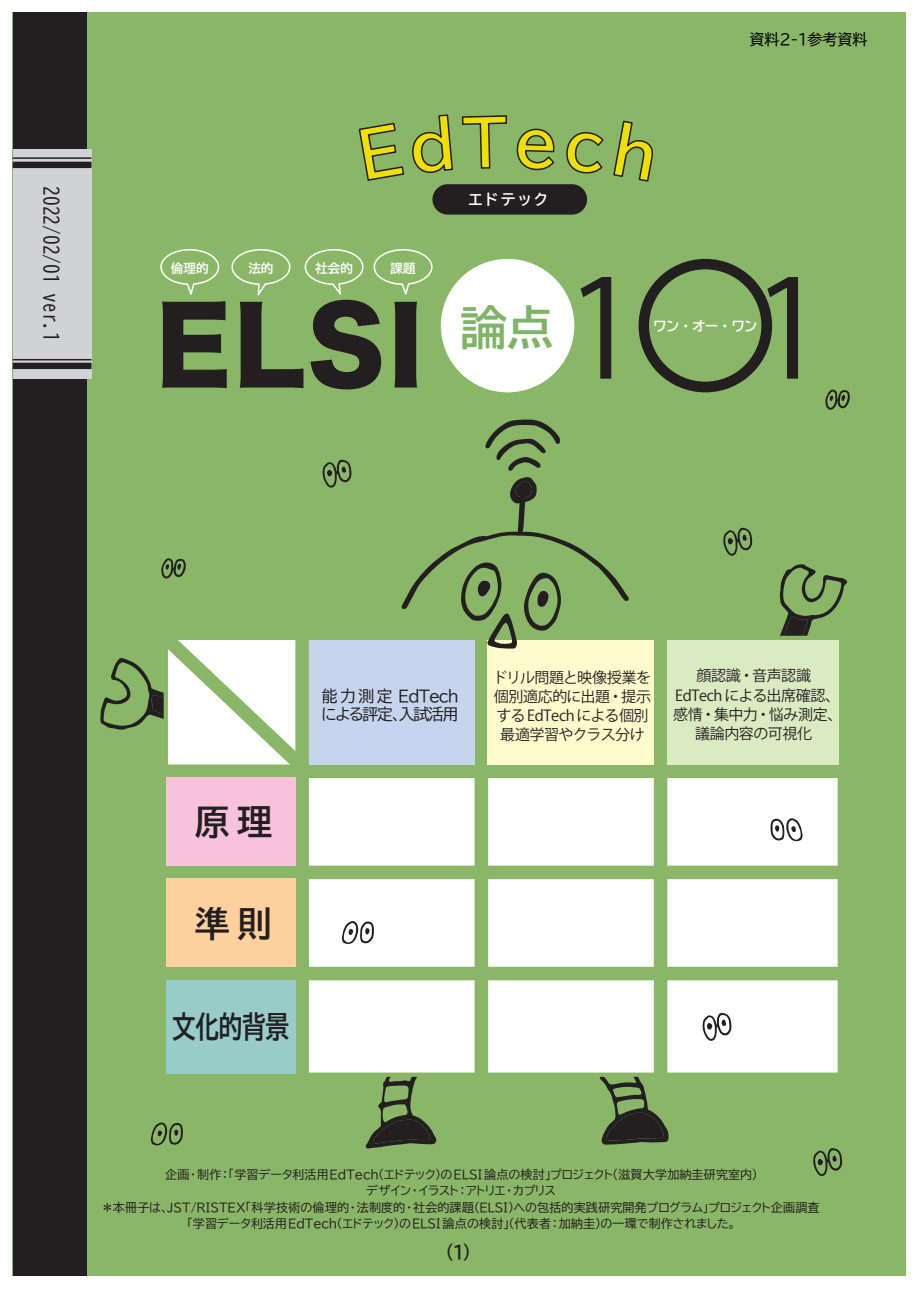
<style>
.page{position:relative;width:919px;height:1289px;background:#fff}
.page>*{position:absolute;margin:0;border:0;box-sizing:border-box;transform-origin:0 0}
.t1{font:102.9px "Hira Kaku Std N W8";color:#231f20}
.t2{font:46.35px "BIZ UDP Gothic Bold";color:#7eb468}
.t3{font:35.1px "BIZ UD Gothic Bold";color:#231f20}
.t4{font:30px "BIZ UD Gothic Bold";letter-spacing:-.01em;color:#231f20;scale:.79 1}
.t5{font:19.5px "BIZ UD Gothic";color:#231f20}
.t6{font:18px "BIZ UDP Gothic Bold";color:#231f20;scale:.92 1}
.t7{font:15.75px/18px "BIZ UDP Gothic";letter-spacing:-.065em;color:#231f20}
.t8{font:15px/19.2px "Koz Go Pr 6 N";letter-spacing:-.03em;color:#231f20;text-align:center}
.t9{font:15px "BIZ UDP Gothic";color:#000}
.t10{font:15px "BIZ UDP Gothic Bold";letter-spacing:.2em;color:#fff}
.t11{font:13.5px "BIZ UDP Gothic Bold";color:#fff}
.t12{font:12.6px "BIZ UDP Gothic Bold";color:#fff}
.t13{font:12px/16.5px "BIZ UDP Gothic";letter-spacing:.005em;color:#231f20;text-align:center}
.s1{font-family:"TBUDR Go Std Regular 83 pv RKSJ H";font-size:135.6px}
</style>
<div class="page">
<div style="left:13px;top:13px;width:893px;height:1263px;background:#8ab767"></div>
<div style="left:13px;top:13px;width:74px;height:1263px;background:#231f20"></div>
<div style="left:13px;top:149px;width:78px;height:229px;background:#d1d2d4"></div>
<hr style="left:13px;top:157px;width:78px;height:2px;background:#231f20">
<hr style="left:13px;top:359px;width:78px;height:1px;background:#231f20">
<div style="left:13px;top:162px;width:78px;height:6px;background:#231f20"></div>
<div style="left:13px;top:363px;width:78px;height:6px;background:#231f20"></div>
<svg style="left:599px;top:1076px;width:69px;height:68px"></svg>
<svg style="left:365px;top:1076px;width:72px;height:72px"></svg>
<svg style="left:150px;top:1122px;width:33px;height:23px"></svg>
<svg style="left:322px;top:459px;width:29px;height:29px"></svg>
<svg style="left:723px;top:527px;width:29px;height:29px"></svg>
<svg style="left:813px;top:1148px;width:29px;height:28px"></svg>
<svg style="left:825px;top:389px;width:25px;height:21px"></svg>
<svg style="left:161px;top:558px;width:25px;height:20px"></svg>
<svg style="left:160px;top:249px;width:60px;height:46px"></svg>
<svg style="left:231px;top:249px;width:60px;height:47px"></svg>
<svg style="left:304px;top:249px;width:60px;height:46px"></svg>
<svg style="left:373px;top:249px;width:60px;height:46px"></svg>
<div style="left:432px;top:184px;width:155px;height:31px;background:#231f20;border-radius:15px"></div>
<div style="left:441px;top:259px;width:133px;height:133px;background:#fff;border-radius:50%"></div>
<div style="left:638px;top:259px;width:134px;height:133px;background:#231f20;border-radius:50%"></div>
<div style="left:649px;top:269px;width:112px;height:112px;background:#8ab767;border-radius:50%"></div>
<svg style="left:779px;top:564px;width:68px;height:71px"></svg>
<div style="left:166px;top:638px;width:673px;height:436px;background:#fff"></div>
<div style="left:295px;top:638px;width:14px;height:436px;background:#8ab767"></div>
<div style="left:474px;top:638px;width:14px;height:436px;background:#8ab767"></div>
<div style="left:653px;top:638px;width:14px;height:436px;background:#8ab767"></div>
<div style="left:166px;top:764px;width:673px;height:14px;background:#8ab767"></div>
<div style="left:166px;top:865px;width:673px;height:14px;background:#8ab767"></div>
<div style="left:166px;top:966px;width:673px;height:14px;background:#8ab767"></div>
<svg style="left:100px;top:640px;width:219px;height:143px"></svg>
<div style="left:164px;top:635px;width:677px;height:441px;border:4px solid #8ab767"></div>
<svg style="left:485px;top:419px;width:75px;height:52px"></svg>
<svg style="left:770px;top:818px;width:32px;height:23px"></svg>
<svg style="left:341px;top:921px;width:33px;height:23px"></svg>
<svg style="left:702px;top:1012px;width:29px;height:29px"></svg>
<div style="left:166px;top:778px;width:129px;height:88px;background:#f8c3da"></div>
<div style="left:166px;top:879px;width:129px;height:88px;background:#fdd09e"></div>
<div style="left:166px;top:980px;width:129px;height:93px;background:#97ccc8"></div>
<div style="left:309px;top:640px;width:165px;height:124px;background:#c6d5ed"></div>
<div style="left:667px;top:640px;width:171px;height:124px;background:#daeac1"></div>
<div style="left:487px;top:640px;width:166px;height:124px;background:#fffbcc"></div>
<svg style="left:401px;top:477px;width:228px;height:171px"></svg>
<svg style="left:358px;top:114px;width:95px;height:67px"></svg>
<svg style="left:461px;top:115px;width:46px;height:54px"></svg>
<svg style="left:516px;top:128px;width:39px;height:43px"></svg>
<svg style="left:566px;top:132px;width:38px;height:42px"></svg>
<svg style="left:613px;top:120px;width:40px;height:62px"></svg>
<h3 class="t5" style="left:61px;top:186px;width:157px;rotate:90deg">2022/02/01 ver.1</h3>
<p class="t10" style="left:469px;top:192px;width:80px">エドテック</p>
<p class="t9" style="left:749px;top:32px;width:120px">資料2-1参考資料</p>
<p class="t12" style="left:171px;top:262px;width:39px">倫理的</p>
<p class="t12" style="left:248px;top:262px;width:27px">法的</p>
<p class="t12" style="left:315px;top:262px;width:39px">社会的</p>
<p class="t12" style="left:390px;top:262px;width:27px">課題</p>
<h1 class="t1" style="left:156px;top:288px;width:672px">ELSI <span class="s1">1 1</span></h1>
<h2 class="t2" style="left:460px;top:304px;width:94px">論点</h2>
<p class="t11" style="left:653px;top:319px;width:105px">ワン・オー・ワン</p>
<h3 class="t7" style="left:321px;top:687px;width:139px">能力測定 EdTechによる評定、入試活用</h3>
<h3 class="t3" style="left:195px;top:804px;width:79px">原理</h3>
<h3 class="t3" style="left:195px;top:905px;width:79px">準則</h3>
<h3 class="t4" style="left:172px;top:1011px;width:150px">文化的背景</h3>
<p class="t8" style="left:492px;top:668px;width:160px">ドリル問題と映像授業を個別適応的に出題・提示する EdTechによる個別最適学習やクラス分け</p>
<p class="t8" style="left:673px;top:666px;width:171px">顔認識・音声認識<br>EdTechによる出席確認、感情・集中力・悩み測定、議論内容の可視化</p>
<p class="t13" style="left:102px;top:1165px;width:719px">企画・制作：「学習データ利活用EdTech（エドテック）のELSI論点の検討」プロジェクト（滋賀大学加納圭研究室内）<br>デザイン・イラスト：アトリエ・カプリス<br>＊本冊子は、JST/RISTEX「科学技術の倫理的・法制度的・社会的課題（ELSI）への包括的実践研究開発プログラム」プロジェクト企画調査「学習データ利活用EdTech（エドテック）のELSI論点の検討」（代表者：加納圭）の一環で制作されました。</p>
<h3 class="t6" style="left:446px;top:1242px;width:28px">（1）</h3>
</div>
